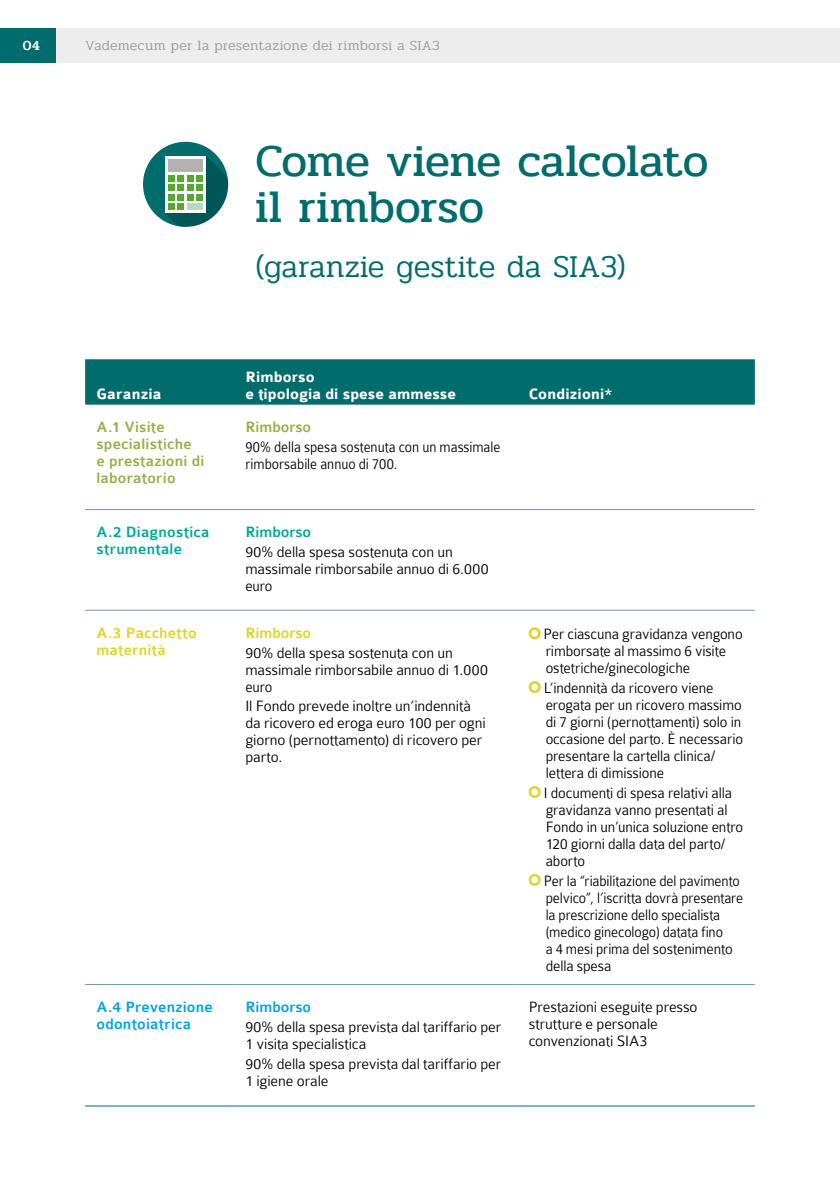
<style>
.page{position:relative;width:840px;height:1191px;background:#fff}
.page>*{position:absolute;margin:0;border:0;box-sizing:border-box;transform-origin:0 0}
.t1{font:46px/46px "Pridi";letter-spacing:-.01em;color:#006c6b}
.t2{font:300 32px "Pridi";letter-spacing:-.005em;color:#006c6b}
.t3{font:300 16px/17px "Colaborate";letter-spacing:-.01em;color:#000}
.t4{font:300 16px/17px "Colaborate";letter-spacing:-.01em;color:#000;scale:.96 1}
.t5{font:300 16px/17px "Colaborate";letter-spacing:-.01em;color:#000;scale:.92 1}
.t6{font:300 16px/17px "Colaborate";letter-spacing:-.01em;color:#000;scale:.91 1}
.t7{font:500 16px/17px "Colaborate";letter-spacing:.01em;color:#95b048}
.t8{font:700 16px/17px "Colaborate";letter-spacing:.005em;color:#fff}
.t9{font:500 16px/17px "Colaborate";letter-spacing:.01em;color:#00a3df}
.t10{font:500 16px/17px "Colaborate";letter-spacing:.01em;color:#00a894}
.t11{font:500 16px/17px "Colaborate";letter-spacing:.01em;color:#ddd425}
.t12{font:300 14px "Pridi";letter-spacing:.015em;color:#9d9d9c}
.t13{font:500 14px "Pridi";color:#fff}
</style>
<div class="page">
<div style="left:0;top:28px;width:57px;height:34px;background:#006c6b"></div>
<div style="left:57px;top:28px;width:782px;height:34px;background:#ededed"></div>
<div style="left:143px;top:142px;width:85px;height:85px;background:#006c6b;border-radius:50%"></div>
<svg style="left:165px;top:156px;width:63px;height:71px"></svg>
<div style="left:196px;top:194px;width:7px;height:6px;background:#55a832"></div>
<div style="left:168px;top:203px;width:6px;height:7px;background:#55a832"></div>
<div style="left:178px;top:203px;width:6px;height:7px;background:#55a832"></div>
<div style="left:187px;top:203px;width:16px;height:7px;background:#b1dac7"></div>
<div style="left:168px;top:159px;width:35px;height:12px;background:#b3b2b2"></div>
<div style="left:85px;top:359px;width:669px;height:46px;background:#006c6b"></div>
<hr style="left:85px;top:509px;width:149px;height:1px;background:#699d9f">
<hr style="left:234px;top:509px;width:283px;height:1px;background:#699d9f">
<hr style="left:517px;top:509px;width:237px;height:1px;background:#699d9f">
<hr style="left:85px;top:1105px;width:149px;height:1px;background:#006c6b">
<hr style="left:234px;top:1105px;width:283px;height:1px;background:#006c6b">
<hr style="left:517px;top:1105px;width:237px;height:1px;background:#006c6b">
<hr style="left:85px;top:610px;width:149px;height:1px;background:#699d9f">
<hr style="left:234px;top:610px;width:283px;height:1px;background:#699d9f">
<hr style="left:517px;top:610px;width:237px;height:1px;background:#699d9f">
<hr style="left:85px;top:984px;width:149px;height:1px;background:#699d9f">
<hr style="left:234px;top:984px;width:283px;height:1px;background:#699d9f">
<hr style="left:517px;top:984px;width:237px;height:1px;background:#699d9f">
<div style="left:528px;top:627px;width:12px;height:12px;border:2px solid #ddd425;border-radius:50%"></div>
<div style="left:528px;top:681px;width:12px;height:12px;border:2px solid #ddd425;border-radius:50%"></div>
<div style="left:528px;top:786px;width:12px;height:12px;border:2px solid #ddd425;border-radius:50%"></div>
<div style="left:528px;top:874px;width:12px;height:12px;border:2px solid #ddd425;border-radius:50%"></div>
<p class="t13" style="left:23px;top:35px;width:18px">04</p>
<p class="t12" style="left:85px;top:36px;width:356px">Vademecum per la presentazione dei rimborsi a SIA3</p>
<p class="t8" style="left:96px;top:386px;width:66px">Garanzia</p>
<h1 class="t1" style="left:255px;top:139px;width:454px">Come viene calcolato il rimborso</h1>
<h2 class="t2" style="left:255px;top:244px;width:371px">(garanzie gestite da SIA3)</h2>
<p class="t8" style="left:245px;top:369px;width:212px">Rimborso<br>e tipologia di spese ammesse</p>
<p class="t8" style="left:528px;top:386px;width:85px">Condizioni*</p>
<p class="t7" style="left:96px;top:419px;width:109px">A.1 Visite specialistiche<br>e prestazioni di laboratorio</p>
<p class="t7" style="left:245px;top:419px;width:67px">Rimborso</p>
<p class="t6" style="left:245px;top:438px;width:281px">90% della spesa sostenuta con un massimale rimborsabile annuo di 700.</p>
<p class="t10" style="left:96px;top:524px;width:114px">A.2 Diagnostica strumentale</p>
<p class="t10" style="left:245px;top:524px;width:67px">Rimborso</p>
<p class="t3" style="left:245px;top:543px;width:244px">90% della spesa sostenuta con un massimale rimborsabile annuo di 6.000 euro</p>
<p class="t11" style="left:96px;top:624px;width:102px">A.3 Pacchetto maternità</p>
<p class="t11" style="left:245px;top:624px;width:67px">Rimborso</p>
<p class="t3" style="left:245px;top:644px;width:244px">90% della spesa sostenuta con un massimale rimborsabile annuo di 1.000 euro</p>
<p class="t3" style="left:245px;top:698px;width:242px">Il Fondo prevede inoltre un’indennità da ricovero ed eroga euro 100 per ogni giorno (pernottamento) di ricovero per parto.</p>
<p class="t9" style="left:96px;top:998px;width:118px">A.4 Prevenzione odontoiatrica</p>
<p class="t9" style="left:245px;top:998px;width:67px">Rimborso</p>
<p class="t3" style="left:245px;top:1018px;width:257px">90% della spesa prevista dal tariffario per<br>1 visita specialistica</p>
<p class="t3" style="left:245px;top:1055px;width:257px">90% della spesa prevista dal tariffario per<br>1 igiene orale</p>
<p class="t4" style="left:543px;top:625px;width:209px">Per ciascuna gravidanza vengono rimborsate al massimo 6 visite ostetriche/ginecologiche</p>
<p class="t4" style="left:543px;top:679px;width:209px">L’indennità da ricovero viene erogata per un ricovero massimo di 7 giorni (pernottamenti) solo in occasione del parto. È necessario presentare la cartella clinica/ lettera di dimissione</p>
<p class="t4" style="left:543px;top:784px;width:209px">I documenti di spesa relativi alla gravidanza vanno presentati al<br>Fondo in un’unica soluzione entro<br>120 giorni dalla data del parto/ aborto</p>
<p class="t5" style="left:543px;top:872px;width:218px">Per la “riabilitazione del pavimento pelvico”, l’iscritta dovrà presentare la prescrizione dello specialista (medico ginecologo) datata fino<br>a 4 mesi prima del sostenimento della spesa</p>
<p class="t3" style="left:528px;top:998px;width:170px">Prestazioni eseguite presso strutture e personale convenzionati SIA3</p>
</div>
